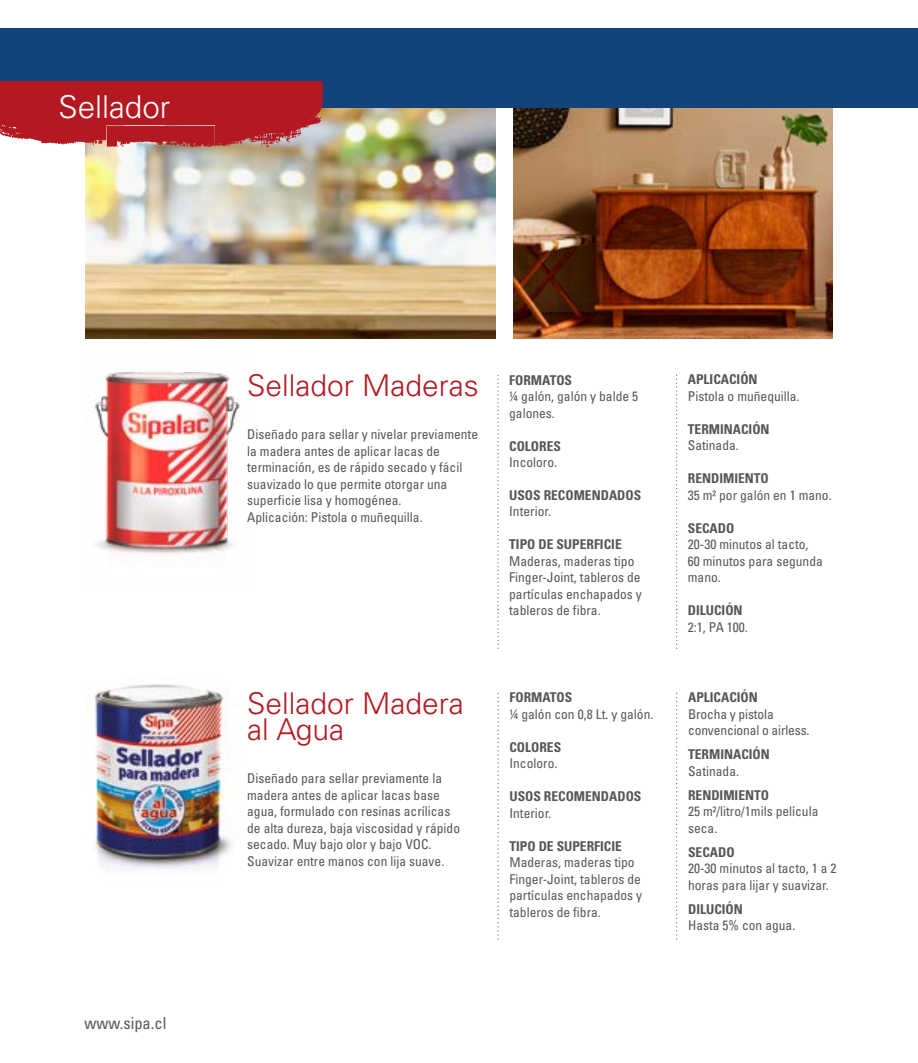
<style>
.page{position:relative;width:918px;height:1063px;background:#fff}
.page>*{position:absolute;margin:0;border:0;box-sizing:border-box;transform-origin:0 0}
.t1{font:300 31.5px "Univers LT Std";color:#fff}
.t2{font:300 30px/25.5px "Univers LT Std";color:#b41922}
.t3{font:condensed 16.5px "Univers LT Std";color:#575756}
.t4{font:condensed 13.5px/16.5px "Univers LT Std";color:#575756}
.t5{font:700 condensed 13.5px "Univers LT Std";color:#575756}
</style>
<div class="page">
<div style="left:0;top:28px;width:918px;height:80px;background:#12437d"></div>
<img style="left:85px;top:108px;width:410px;height:230px">
<svg style="left:0;top:81px;width:323px;height:67px;background:#b72e35"></svg>
<img style="left:95px;top:372px;width:145px;height:182px">
<svg style="left:497px;top:375px;width:2px;height:274px"></svg>
<svg style="left:676px;top:375px;width:1px;height:274px"></svg>
<img style="left:94px;top:684px;width:140px;height:185px">
<svg style="left:676px;top:693px;width:1px;height:247px"></svg>
<svg style="left:498px;top:693px;width:1px;height:247px"></svg>
<img style="left:513px;top:108px;width:320px;height:230px">
<h1 class="t1" style="left:58px;top:87px;width:114px">Sellador</h1>
<p class="t3" style="left:85px;top:1012px;width:83px">www.sipa.cl</p>
<h2 class="t2" style="left:247px;top:373px;width:233px">Sellador Maderas</h2>
<p class="t4" style="left:247px;top:426px;width:232px">Diseñado para sellar y nivelar previamente la madera antes de aplicar lacas de terminación, es de rápido secado y fácil suavizado lo que permite otorgar una superficie lisa y homogénea.<br>Aplicación: Pistola o muñequilla.</p>
<h2 class="t2" style="left:247px;top:691px;width:218px">Sellador Madera al Agua</h2>
<p class="t4" style="left:247px;top:770px;width:214px">Diseñado para sellar previamente la madera antes de aplicar lacas base agua, formulado con resinas acrílicas de alta dureza, baja viscosidad y rápido secado. Muy bajo olor y bajo VOC.<br>Suavizar entre manos con lija suave.</p>
<p class="t5" style="left:509px;top:371px;width:64px">FORMATOS</p>
<p class="t4" style="left:509px;top:388px;width:130px">¼ galón, galón y balde 5 galones.</p>
<p class="t5" style="left:509px;top:437px;width:53px">COLORES</p>
<p class="t4" style="left:509px;top:454px;width:49px">Incoloro.</p>
<p class="t5" style="left:509px;top:487px;width:134px">USOS RECOMENDADOS</p>
<p class="t4" style="left:509px;top:503px;width:43px">Interior.</p>
<p class="t5" style="left:509px;top:536px;width:114px">TIPO DE SUPERFICIE</p>
<p class="t4" style="left:509px;top:553px;width:134px">Maderas, maderas tipo<br>Finger-Joint, tableros de partículas enchapados y tableros de fibra.</p>
<p class="t5" style="left:509px;top:689px;width:64px">FORMATOS</p>
<p class="t4" style="left:509px;top:706px;width:145px">¼ galón con 0,8 Lt. y galón.</p>
<p class="t5" style="left:509px;top:739px;width:53px">COLORES</p>
<p class="t4" style="left:509px;top:755px;width:49px">Incoloro.</p>
<p class="t5" style="left:509px;top:788px;width:134px">USOS RECOMENDADOS</p>
<p class="t4" style="left:509px;top:805px;width:43px">Interior.</p>
<p class="t5" style="left:509px;top:838px;width:114px">TIPO DE SUPERFICIE</p>
<p class="t4" style="left:509px;top:854px;width:134px">Maderas, maderas tipo<br>Finger-Joint, tableros de partículas enchapados y tableros de fibra.</p>
<p class="t5" style="left:688px;top:371px;width:71px">APLICACIÓN</p>
<p class="t4" style="left:688px;top:388px;width:113px">Pistola o muñequilla.</p>
<p class="t5" style="left:688px;top:421px;width:83px">TERMINACIÓN</p>
<p class="t4" style="left:688px;top:437px;width:53px">Satinada.</p>
<p class="t5" style="left:688px;top:470px;width:83px">RENDIMIENTO</p>
<p class="t4" style="left:688px;top:487px;width:145px">35 m² por galón en 1 mano.</p>
<p class="t5" style="left:688px;top:520px;width:48px">SECADO</p>
<p class="t4" style="left:688px;top:536px;width:136px">20-30 minutos al tacto,<br>60 minutos para segunda mano.</p>
<p class="t5" style="left:688px;top:602px;width:56px">DILUCIÓN</p>
<p class="t4" style="left:688px;top:619px;width:62px">2:1, PA 100.</p>
<p class="t5" style="left:688px;top:689px;width:71px">APLICACIÓN</p>
<p class="t4" style="left:688px;top:706px;width:123px">Brocha y pistola convencional o airless.</p>
<p class="t5" style="left:688px;top:746px;width:83px">TERMINACIÓN</p>
<p class="t4" style="left:688px;top:763px;width:53px">Satinada.</p>
<p class="t5" style="left:688px;top:787px;width:83px">RENDIMIENTO</p>
<p class="t4" style="left:688px;top:803px;width:132px">25 m²/litro/1mils película seca.</p>
<p class="t5" style="left:688px;top:844px;width:48px">SECADO</p>
<p class="t4" style="left:688px;top:860px;width:150px">20-30 minutos al tacto, 1 a 2 horas para lijar y suavizar.</p>
<p class="t5" style="left:688px;top:901px;width:56px">DILUCIÓN</p>
<p class="t4" style="left:688px;top:917px;width:109px">Hasta 5% con agua.</p>
</div>
